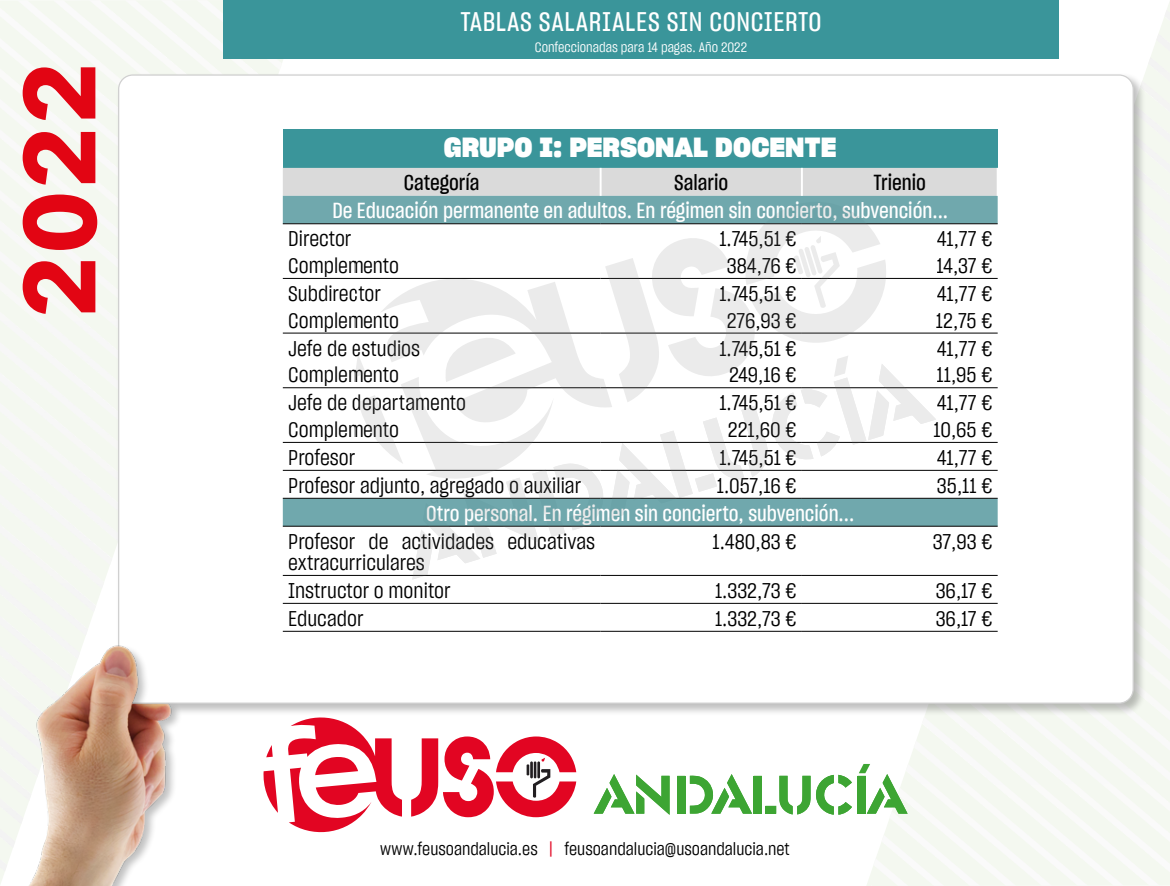
<style>
.page{position:relative;width:1170px;height:886px;background:#fff}
.page>*{position:absolute;margin:0;border:0;box-sizing:border-box;transform-origin:0 0}
.t1{font:27px "Sharp Grotesk Bold 20";color:#fff}
.t2{font:26.25px "Sharp Grotesk Medium 15";letter-spacing:.025em;color:#fff}
.t3{font:21.25px/26.8px "Sharp Grotesk Book 15";color:#000}
.t4{font:21.25px "Sharp Grotesk Medium 15";color:#fff}
.t5{font:21.25px "Sharp Grotesk Medium 15";color:#000}
.t6{font:17.5px "Sharp Grotesk Book 15";color:#000}
.t7{font:13.75px "Sharp Grotesk Book 15";color:#fff}
.s1{color:#e20522}
</style>
<div class="page">
<div style="left:0;top:565px;width:88px;height:71px;background:#f4f8f0"></div>
<div style="left:0;top:541px;width:112px;height:24px;background:#f4f8f0"></div>
<div style="left:0;top:518px;width:116px;height:23px;background:#f4f8f0"></div>
<div style="left:0;top:372px;width:116px;height:31px;background:#f4f8f0"></div>
<div style="left:0;top:160px;width:116px;height:169px;background:#f4f8f0"></div>
<div style="left:0;top:585px;width:80px;height:57px;background:#f4f8f0"></div>
<img style="left:946px;top:715px;width:223px;height:127px">
<img style="left:954px;top:715px;width:215px;height:96px">
<svg style="left:1164px;top:10px;width:5px;height:11px"></svg>
<img style="left:962px;top:715px;width:207px;height:66px">
<img style="left:905px;top:764px;width:8px;height:71px">
<img style="left:873px;top:858px;width:35px;height:28px">
<div style="left:978px;top:552px;width:191px;height:168px;background:#f4f8f0"></div>
<div style="left:1145px;top:363px;width:24px;height:114px;background:#f4f8f0"></div>
<img style="left:913px;top:740px;width:174px;height:146px">
<div style="left:1145px;top:222px;width:24px;height:73px;background:#f4f8f0"></div>
<div style="left:116px;top:72px;width:1029px;height:643px;background:#000;opacity:.25"></div>
<div style="left:119px;top:75px;width:1014px;height:628px;background:#fff;border-radius:14px"></div>
<div style="left:283px;top:130px;width:714px;height:38px;background:#3a959a"></div>
<div style="left:283px;top:168px;width:713px;height:28px;background:#dadada"></div>
<div style="left:283px;top:196px;width:714px;height:27px;background:#70a8ad"></div>
<hr style="left:283px;top:278px;width:317px;height:1px;background:#000">
<hr style="left:801px;top:278px;width:196px;height:1px;background:#000">
<hr style="left:283px;top:333px;width:317px;height:1px;background:#000">
<hr style="left:801px;top:333px;width:196px;height:1px;background:#000">
<hr style="left:283px;top:631px;width:317px;height:1px;background:#000">
<hr style="left:600px;top:631px;width:201px;height:1px;background:#000">
<hr style="left:801px;top:631px;width:196px;height:1px;background:#000">
<hr style="left:599px;top:168px;width:2px;height:28px;background:#fff">
<hr style="left:800px;top:168px;width:2px;height:28px;background:#fff">
<hr style="left:283px;top:223px;width:317px;height:1px;background:#000">
<hr style="left:801px;top:223px;width:196px;height:1px;background:#000">
<svg style="left:355px;top:201px;width:532px;height:154px"></svg>
<svg style="left:283px;top:355px;width:714px;height:276px"></svg>
<div style="left:13px;top:644px;width:169px;height:242px;background:#000;opacity:.25"></div>
<img style="left:0;top:642px;width:175px;height:244px">
<svg style="left:263px;top:712px;width:313px;height:121px"></svg>
<svg style="left:593px;top:764px;width:314px;height:51px"></svg>
<svg style="left:23px;top:67px;width:74px;height:247px"></svg>
<div style="left:223px;top:0;width:835px;height:59px;background:#3a959a"></div>
<p class="t2" style="left:460px;top:4px;width:362px">TABLAS SALARIALES SIN CONCIERTO</p>
<p class="t7" style="left:535px;top:37px;width:214px">Confeccionadas para 14 pagas. Año 2022</p>
<p class="t1" style="left:444px;top:126px;width:394px">GRUPO I: PERSONAL DOCENTE</p>
<p class="t5" style="left:404px;top:168px;width:77px">Categoría</p>
<p class="t5" style="left:674px;top:168px;width:56px">Salario</p>
<p class="t5" style="left:873px;top:168px;width:54px">Trienio</p>
<p class="t4" style="left:332px;top:196px;width:617px">De Educación permanente en adultos. En régimen sin concierto, subvención...</p>
<p class="t3" style="left:288px;top:224px;width:112px">Director<br>Complemento</p>
<p class="t3" style="left:719px;top:224px;width:78px;text-align:center">1.745,51 €<br>384,76 €</p>
<p class="t3" style="left:936px;top:224px;width:57px">41,77 €<br>14,37 €</p>
<p class="t3" style="left:288px;top:279px;width:112px">Subdirector<br>Complemento</p>
<p class="t3" style="left:719px;top:279px;width:78px;text-align:center">1.745,51 €<br>276,93 €</p>
<p class="t3" style="left:935px;top:279px;width:58px">41,77 €<br>12,75 €</p>
<p class="t3" style="left:288px;top:334px;width:133px">Jefe de estudios<br>Complemento</p>
<p class="t3" style="left:719px;top:334px;width:78px;text-align:center">1.745,51 €<br>249,16 €</p>
<p class="t3" style="left:936px;top:334px;width:57px">41,77 €<br>11,95 €</p>
<p class="t3" style="left:288px;top:388px;width:179px">Jefe de departamento<br>Complemento</p>
<p class="t3" style="left:719px;top:388px;width:78px;text-align:center">1.745,51 €<br>221,60 €</p>
<p class="t3" style="left:933px;top:388px;width:60px">41,77 €<br>10,65 €</p>
<p class="t3" style="left:288px;top:443px;width:69px">Profesor</p>
<p class="t3" style="left:719px;top:443px;width:78px">1.745,51 €</p>
<p class="t3" style="left:936px;top:443px;width:57px">41,77 €</p>
<p class="t3" style="left:288px;top:471px;width:294px">Profesor adjunto, agregado o auxiliar</p>
<p class="t3" style="left:716px;top:471px;width:81px">1.057,16 €</p>
<p class="t3" style="left:936px;top:471px;width:57px">35,11 €</p>
<p class="t4" style="left:426px;top:498px;width:429px">Otro personal. En régimen sin concierto, subvención...</p>
<p class="t3" style="left:288px;top:529px;width:308px;line-height:21.2px">Profesor de actividades educativas extracurriculares</p>
<p class="t3" style="left:712px;top:527px;width:85px">1.480,83 €</p>
<p class="t3" style="left:932px;top:527px;width:61px">37,93 €</p>
<p class="t3" style="left:288px;top:576px;width:164px">Instructor o monitor</p>
<p class="t3" style="left:715px;top:576px;width:83px">1.332,73 €</p>
<p class="t3" style="left:935px;top:576px;width:58px">36,17 €</p>
<p class="t3" style="left:288px;top:604px;width:77px">Educador</p>
<p class="t3" style="left:715px;top:604px;width:83px">1.332,73 €</p>
<p class="t3" style="left:935px;top:604px;width:58px">36,17 €</p>
<p class="t6" style="left:380px;top:836px;width:411px">www.feusoandalucia.es <span class="s1">|</span> feusoandalucia@usoandalucia.net</p>
</div>
